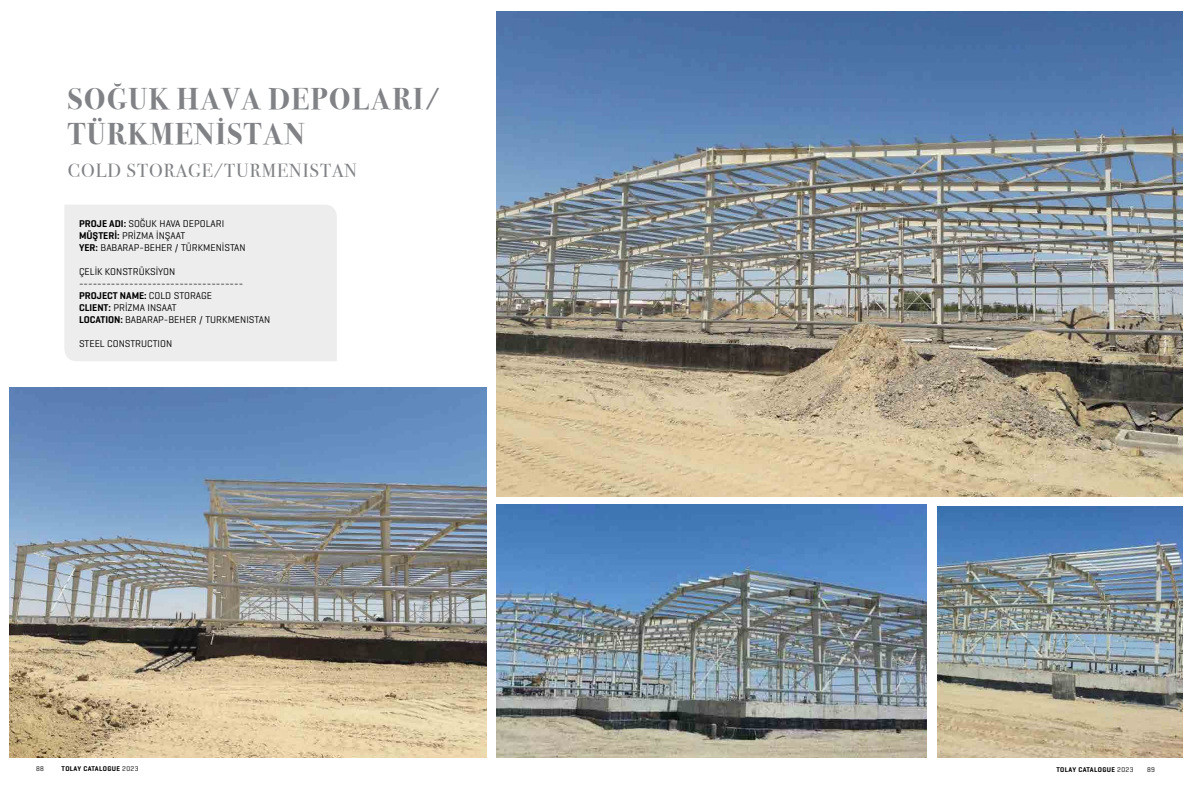
<style>
.page{position:relative;width:1191px;height:794px;background:#fff}
.page>*{position:absolute;margin:0;border:0;box-sizing:border-box;transform-origin:0 0}
.t1{font:700 30px/35px "Bodoni Svty Two ITCTT";letter-spacing:.05em;color:#808285}
.t2{font:19px "Bodoni Svty Two ITCTT";letter-spacing:.05em;color:#808285}
.t3{font:10px/12px "Geogrotesque";color:#000}
.t4{font:600 7px "Geogrotesque";letter-spacing:.05em;color:#000}
.t5{font:7px "Geogrotesque";color:#000}
.s1{font-weight:600}
.s2{font-weight:400}
</style>
<div class="page">
<div style="left:64px;top:205px;width:273px;height:156px;background:#ededee"></div>
<img style="left:9px;top:387px;width:477px;height:371px">
<img style="left:496px;top:505px;width:430px;height:253px">
<img style="left:937px;top:506px;width:245px;height:252px">
<img style="left:496px;top:11px;width:686px;height:485px">
<h1 class="t1" style="left:68px;top:78px;width:374px">SOĞUK HAVA DEPOLARI/<br>TÜRKMENİSTAN</h1>
<h2 class="t2" style="left:68px;top:154px;width:290px">COLD STORAGE/TURMENISTAN</h2>
<p class="t3" style="left:79px;top:217px;width:168px"><span class="s1">PROJE ADI:</span> SOĞUK HAVA DEPOLARI<br><span class="s1">MÜŞTERİ:</span> PRİZMA İNŞAAT<br><span class="s1">YER:</span> BABARAP-BEHER / TÜRKMENİSTAN</p>
<p class="t3" style="left:79px;top:265px;width:193px">ÇELİK KONSTRÜKSİYON ------------------------------------<br><span class="s1">PROJECT NAME:</span> COLD STORAGE<br><span class="s1">CLIENT:</span> PRİZMA INSAAT<br><span class="s1">LOCATION:</span> BABARAP-BEHER / TURKMENISTAN</p>
<p class="t3" style="left:79px;top:337px;width:95px">STEEL CONSTRUCTION</p>
<p class="t5" style="left:36px;top:764px;width:9px">88</p>
<p class="t4" style="left:62px;top:764px;width:78px">TOLAY CATALOGUE <span class="s2">2023</span></p>
<p class="t4" style="left:1056px;top:765px;width:78px">TOLAY CATALOGUE <span class="s2">2023</span></p>
<p class="t5" style="left:1147px;top:765px;width:9px">89</p>
</div>
